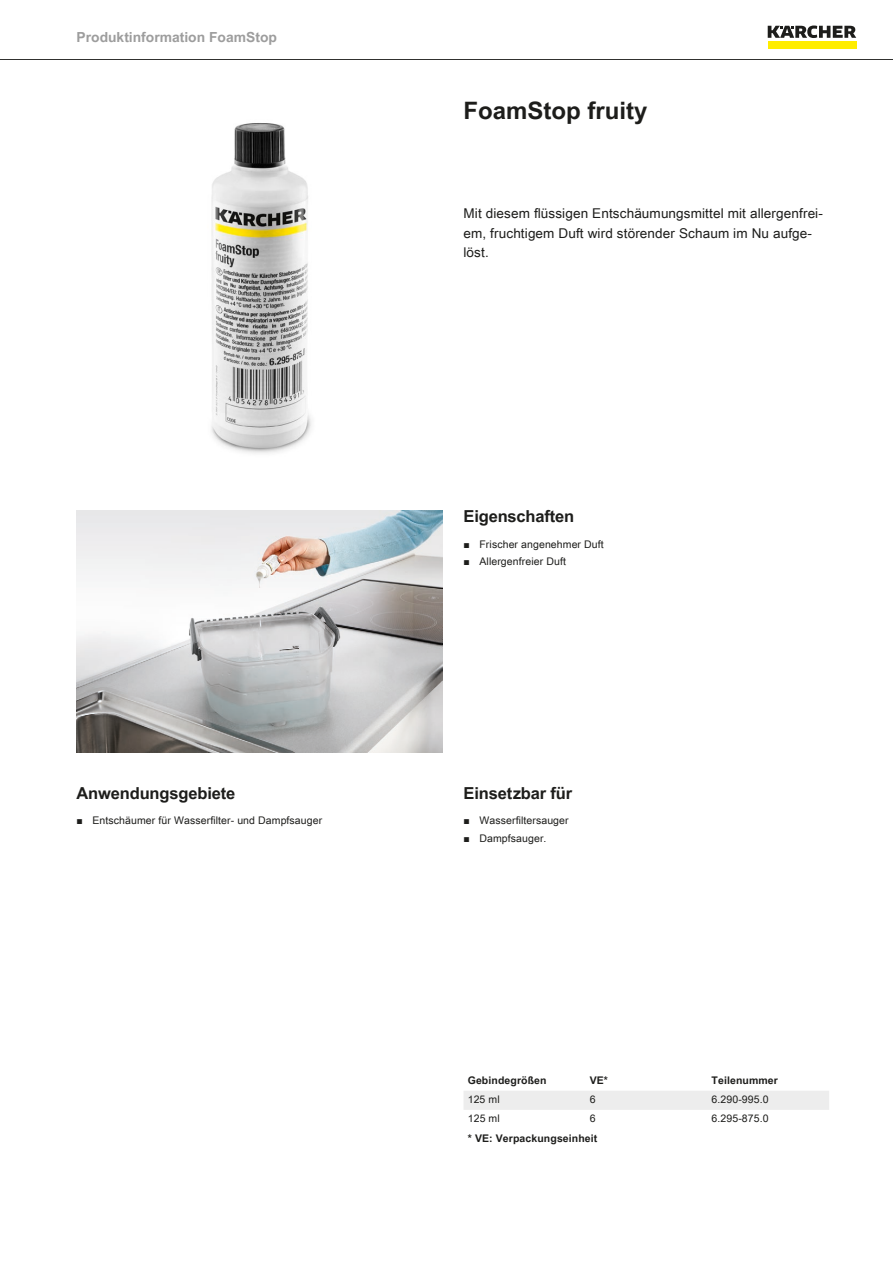
<style>
.page{position:relative;width:893px;height:1263px;background:#fff}
.page>*{position:absolute;margin:0;border:0;box-sizing:border-box;transform-origin:0 0}
.t1{font:700 24px "Arial Unicode MS";color:#1d1d1b}
.t2{font:700 16.5px "Arial Unicode MS";letter-spacing:-.01em;color:#1d1d1b}
.t3{font:700 13.8px "Arial Unicode MS";color:#9d9d9d}
.t4{font:13.5px/19.5px "Arial Unicode MS";letter-spacing:.01em;color:#1d1d1b}
.t5{font:10.5px "Arial Unicode MS";letter-spacing:.01em;color:#1d1d1b}
.t6{font:700 10.5px "Arial Unicode MS";letter-spacing:.01em;color:#1d1d1b}
.s1{font-family:"Arial"}
</style>
<div class="page">
<hr style="left:0;top:59px;width:893px;height:1px;background:#1d1d1b">
<div style="left:768px;top:42px;width:88px;height:7px;background:#ffed00"></div>
<svg style="left:768px;top:26px;width:88px;height:12px"></svg>
<img style="left:211px;top:123px;width:101px;height:331px">
<img style="left:77px;top:510px;width:365px;height:243px">
<div style="left:464px;top:1091px;width:365px;height:19px;background:#ededed"></div>
<h3 class="t3" style="left:77px;top:27px;width:202px">Produktinformation FoamStop</h3>
<h2 class="t2" style="left:77px;top:780px;width:160px">Anwendungsgebiete</h2>
<p class="t5" style="left:77px;top:813px;width:247px"><span class="s1">■</span> Entschäumer für Wasserfilter- und Dampfsauger</p>
<h1 class="t1" style="left:463px;top:93px;width:186px">FoamStop fruity</h1>
<p class="t4" style="left:463px;top:203px;width:361px">Mit diesem flüssigen Entschäumungsmittel mit allergenfrei&shy;em, fruchtigem Duft wird störender Schaum im Nu aufge&shy;löst.</p>
<h2 class="t2" style="left:463px;top:504px;width:112px">Eigenschaften</h2>
<p class="t5" style="left:463px;top:536px;width:142px"><span class="s1">■</span> Frischer angenehmer Duft</p>
<p class="t5" style="left:463px;top:554px;width:104px"><span class="s1">■</span> Allergenfreier Duft</p>
<h2 class="t2" style="left:463px;top:780px;width:110px">Einsetzbar für</h2>
<p class="t5" style="left:463px;top:813px;width:107px"><span class="s1">■</span> Wasserfiltersauger</p>
<p class="t5" style="left:463px;top:830px;width:85px"><span class="s1">■</span> Dampfsauger.</p>
<p class="t6" style="left:468px;top:1073px;width:80px">Gebindegrößen</p>
<p class="t6" style="left:590px;top:1073px;width:20px">VE*</p>
<p class="t6" style="left:712px;top:1073px;width:68px">Teilenummer</p>
<p class="t5" style="left:468px;top:1092px;width:34px">125 ml</p>
<p class="t5" style="left:590px;top:1092px;width:7px">6</p>
<p class="t5" style="left:712px;top:1092px;width:59px">6.290-995.0</p>
<p class="t5" style="left:468px;top:1111px;width:34px">125 ml</p>
<p class="t5" style="left:590px;top:1111px;width:7px">6</p>
<p class="t5" style="left:712px;top:1111px;width:59px">6.295-875.0</p>
<p class="t6" style="left:468px;top:1130px;width:131px">* VE: Verpackungseinheit</p>
</div>
